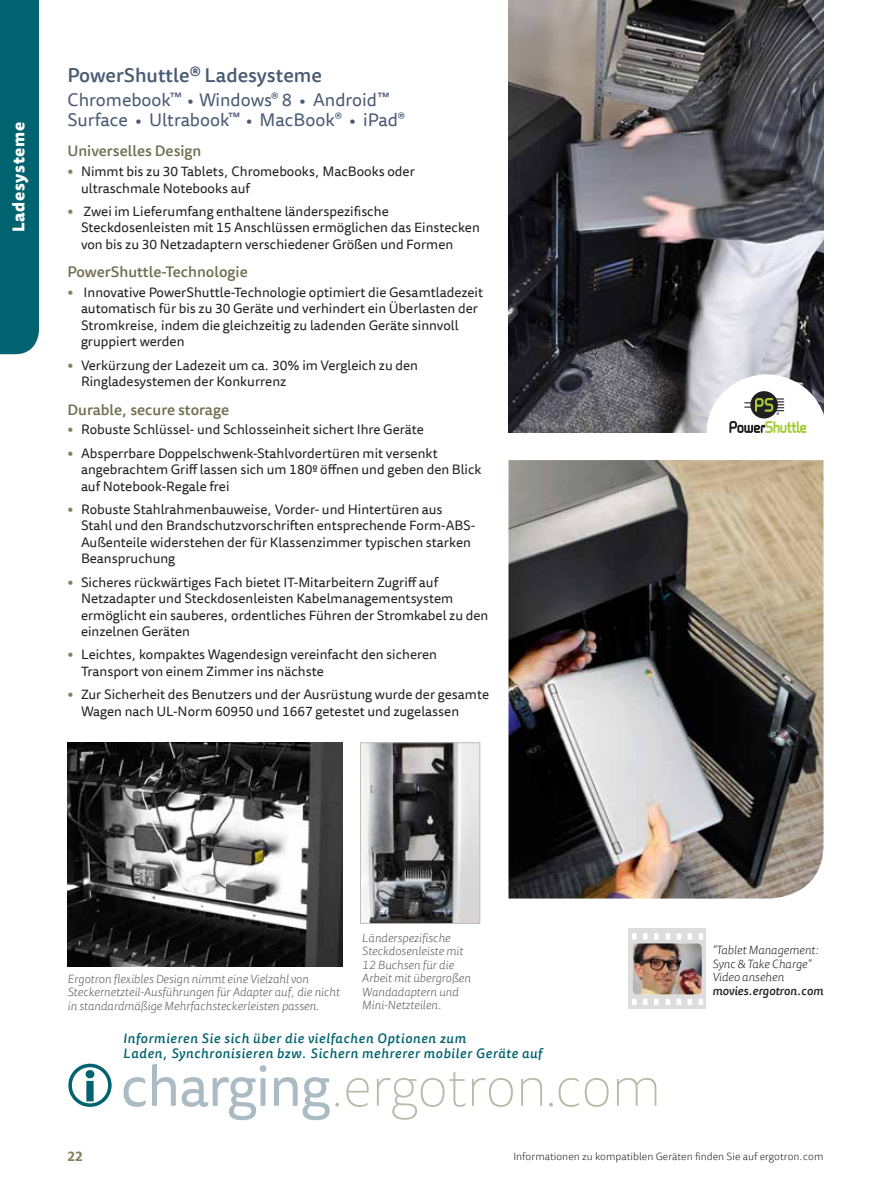
<style>
.page{position:relative;width:891px;height:1188px;background:#fff}
.page>*{position:absolute;margin:0;border:0;box-sizing:border-box;transform-origin:0 0}
.t1{font:100 57px "Tisa Sans Offc";letter-spacing:-.02em;color:#bbb8a8}
.t2{font:500 19.5px "Tisa Sans Offc";color:#495a73}
.t3{font:18px/19.5px "Tisa Sans Offc";color:#495a73}
.t4{font:800 16.5px "Tisa Sans Offc";letter-spacing:.04em;color:#fff}
.t5{font:500 15px "Tisa Sans Offc";color:#716e50}
.t6{font:13.5px/16.5px "Tisa Sans Offc";color:#231f20}
.t7{font:italic 500 13.5px/15px "Tisa Sans Offc";letter-spacing:.05em;color:#00636f}
.t8{font:700 13.5px "Tisa Sans Offc";color:#86815f}
.t9{font:italic 300 12px/13.5px "Tisa Sans Offc";color:#58595b}
.t10{font:italic 300 12px/13.5px "Tisa Sans Offc";color:#231f20}
.t11{font:italic 500 12px "Tisa Sans Offc";color:#231f20}
.t12{font:300 10.5px "Tisa Sans Offc";color:#231f20}
.s1{font-family:"Helvetica Neue";font-stretch:condensed;font-size:12px;color:#86815f}
.s2{font-weight:400;color:#abbbc3}
</style>
<div class="page">
<div style="left:0;top:0;width:39px;height:354px;background:#00636f"></div>
<img style="left:508px;top:0;width:316px;height:432px">
<img style="left:68px;top:743px;width:274px;height:223px">
<div style="left:707px;top:375px;width:120px;height:115px;background:#fff;border-radius:50%"></div>
<svg style="left:730px;top:421px;width:76px;height:12px"></svg>
<div style="left:750px;top:391px;width:28px;height:28px;background:#231f20;border-radius:50%"></div>
<svg style="left:745px;top:398px;width:39px;height:17px"></svg>
<img style="left:508px;top:460px;width:316px;height:439px">
<div style="left:628px;top:928px;width:78px;height:81px;background:#dedddd"></div>
<svg style="left:666px;top:999px;width:4px;height:6px"></svg>
<svg style="left:677px;top:999px;width:4px;height:6px"></svg>
<svg style="left:688px;top:999px;width:4px;height:6px"></svg>
<svg style="left:699px;top:999px;width:4px;height:6px"></svg>
<svg style="left:666px;top:933px;width:4px;height:7px"></svg>
<svg style="left:677px;top:933px;width:4px;height:7px"></svg>
<svg style="left:688px;top:933px;width:4px;height:7px"></svg>
<svg style="left:699px;top:933px;width:4px;height:7px"></svg>
<svg style="left:632px;top:999px;width:5px;height:6px"></svg>
<svg style="left:643px;top:999px;width:5px;height:6px"></svg>
<svg style="left:654px;top:999px;width:5px;height:6px"></svg>
<svg style="left:632px;top:933px;width:5px;height:7px"></svg>
<svg style="left:643px;top:933px;width:5px;height:7px"></svg>
<svg style="left:654px;top:933px;width:5px;height:7px"></svg>
<img style="left:633px;top:943px;width:69px;height:51px">
<img style="left:362px;top:744px;width:116px;height:178px">
<div style="left:360px;top:742px;width:120px;height:182px;border:1px solid #bcbec0"></div>
<p class="t4" style="left:8px;top:232px;width:112px;rotate:-90deg">Ladesysteme</p>
<h2 class="t2" style="left:68px;top:63px;width:256px">PowerShuttle® Ladesysteme</h2>
<h3 class="t3" style="left:67px;top:91px;width:339px">Chromebook<sup>™</sup> • Windows<sup>®</sup> 8 • Android<sup>™<br></sup>Surface • Ultrabook<sup>™</sup> • MacBook<sup>®</sup> • iPad<sup>®</sup></h3>
<p class="t5" style="left:68px;top:142px;width:135px">Universelles Design</p>
<p class="t6" style="left:81px;top:164px;width:335px;text-indent:-14px"><span class="s1">•</span> Nimmt bis zu 30 Tablets, Chromebooks, MacBooks oder ultraschmale Notebooks auf</p>
<p class="t6" style="left:81px;top:204px;width:400px;text-indent:-14px"><span class="s1">•</span> Zwei im Lieferumfang enthaltene länderspezifische<br>Steckdosenleisten mit 15 Anschlüssen ermöglichen das Einstecken von bis zu 30 Netzadaptern verschiedener Größen und Formen</p>
<p class="t5" style="left:68px;top:263px;width:182px">PowerShuttle-Technologie</p>
<p class="t6" style="left:81px;top:285px;width:404px;text-indent:-14px"><span class="s1">•</span> Innovative PowerShuttle-Technologie optimiert die Gesamtladezeit automatisch für bis zu 30 Geräte und verhindert ein Überlasten der Stromkreise, indem die gleichzeitig zu ladenden Geräte sinnvoll gruppiert werden</p>
<p class="t6" style="left:81px;top:358px;width:339px;text-indent:-14px"><span class="s1">•</span> Verkürzung der Ladezeit um ca. 30% im Vergleich zu den<br>Ringladesystemen der Konkurrenz</p>
<p class="t5" style="left:68px;top:400px;width:163px">Durable, secure storage</p>
<p class="t6" style="left:68px;top:422px;width:358px"><span class="s1">•</span> Robuste Schlüssel- und Schlosseinheit sichert Ihre Geräte</p>
<p class="t6" style="left:81px;top:446px;width:402px;text-indent:-14px"><span class="s1">•</span> Absperrbare Doppelschwenk-Stahlvordertüren mit versenkt angebrachtem Griff lassen sich um 180º öffnen und geben den Blick auf Notebook-Regale frei</p>
<p class="t6" style="left:81px;top:502px;width:396px;text-indent:-14px"><span class="s1">•</span> Robuste Stahlrahmenbauweise, Vorder- und Hintertüren aus Stahl und den Brandschutzvorschriften entsprechende Form-ABS-Außenteile widerstehen der für Klassenzimmer typischen starken Beanspruchung</p>
<p class="t6" style="left:81px;top:575px;width:409px;text-indent:-14px"><span class="s1">•</span> Sicheres rückwärtiges Fach bietet IT-Mitarbeitern Zugriff auf Netzadapter und Steckdosenleisten Kabelmanagementsystem ermöglicht ein sauberes, ordentliches Führen der Stromkabel zu den einzelnen Geräten</p>
<p class="t6" style="left:81px;top:647px;width:358px;text-indent:-14px"><span class="s1">•</span> Leichtes, kompaktes Wagendesign vereinfacht den sicheren<br>Transport von einem Zimmer ins nächste</p>
<p class="t6" style="left:81px;top:687px;width:410px;text-indent:-14px"><span class="s1">•</span> Zur Sicherheit des Benutzers und der Ausrüstung wurde der gesamte<br>Wagen nach UL-Norm 60950 und 1667 getestet und zugelassen</p>
<p class="t9" style="left:68px;top:972px;width:274px">Ergotron flexibles Design nimmt eine Vielzahl von<br>Steckernetzteil-Ausführungen für Adapter auf, die nicht in standardmäßige Mehrfachsteckerleisten passen.</p>
<p class="t9" style="left:362px;top:932px;width:110px">Länderspezifische<br>Steckdosenleiste mit<br>12 Buchsen für die<br>Arbeit mit übergroßen<br>Wandadaptern und<br>Mini-Netzteilen.</p>
<p class="t7" style="left:123px;top:1031px;width:420px">Informieren Sie sich über die vielfachen Optionen zum<br>Laden, Synchronisieren bzw. Sichern mehrerer mobiler Geräte auf</p>
<h1 class="t1" style="left:121px;top:1053px;width:543px"><span class="s2">charging</span>.ergotron.com</h1>
<p class="t10" style="left:712px;top:944px;width:108px">“Tablet Management:<br>Sync &amp; Take Charge”<br>Video ansehen</p>
<p class="t11" style="left:712px;top:983px;width:112px">movies.ergotron.com</p>
<p class="t8" style="left:68px;top:1148px;width:17px">22</p>
<p class="t12" style="left:513px;top:1151px;width:312px">Informationen zu kompatiblen Geräten finden Sie auf ergotron.com</p>
</div>
